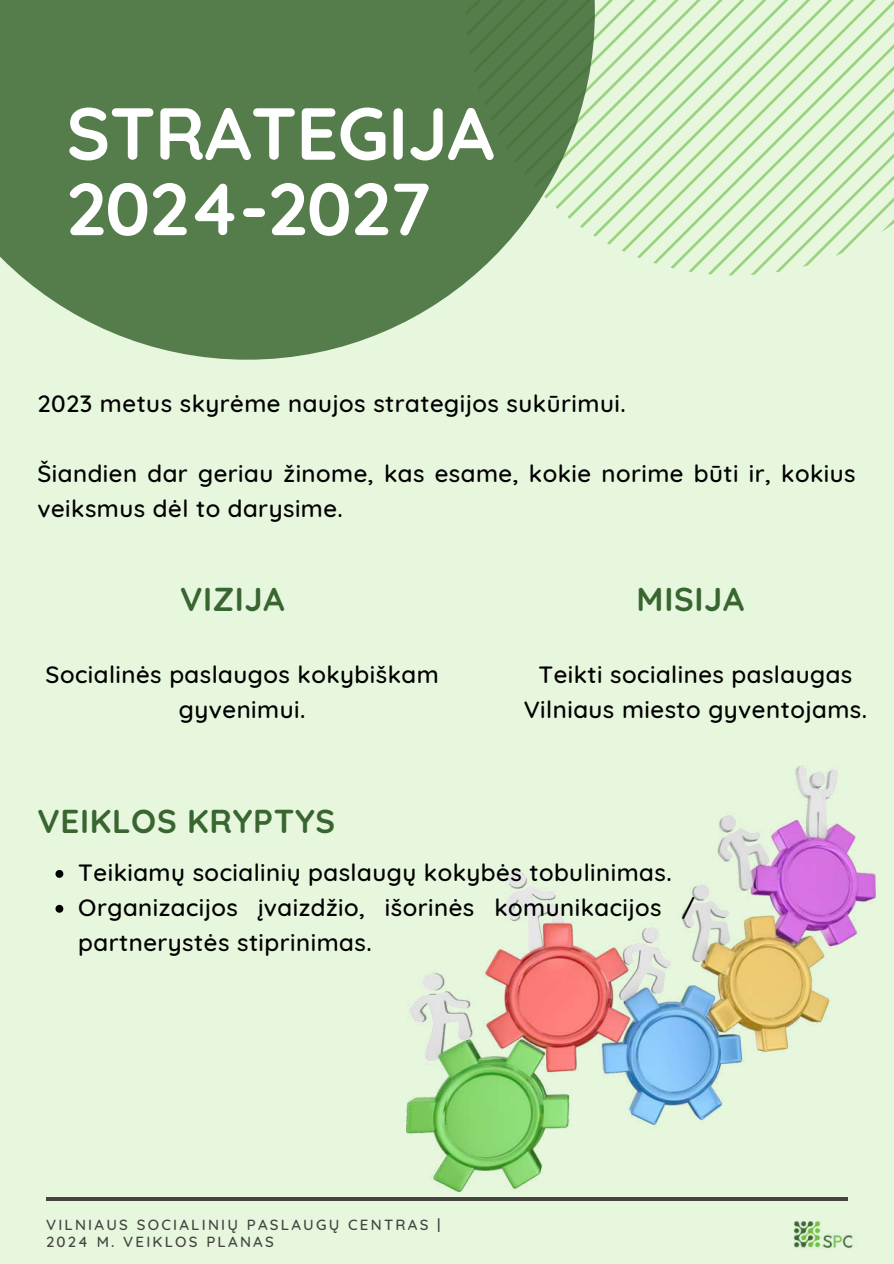
<style>
.page{position:relative;width:894px;height:1264px;background:#fff}
.page>*{position:absolute;margin:0;border:0;box-sizing:border-box;transform-origin:0 0}
.t1{font:700 73.5px/75.3px "Quicksand";letter-spacing:-.01em;color:#fff}
.t2{font:700 33px "Quicksand";letter-spacing:.02em;color:#396530}
.t3{font:500 24px/34.8px "Quicksand";letter-spacing:.02em;color:#000}
.t4{font:500 15px/16.8px "Quicksand";letter-spacing:.15em;color:#444440}
</style>
<div class="page">
<div style="left:0;top:0;width:893px;height:1263px;background:#e6f7de"></div>
<svg style="left:594px;top:0;width:299px;height:275px"></svg>
<hr style="left:46px;top:1197px;width:801px;height:3px;background:#444440">
<svg style="left:0;top:0;width:594px;height:360px;fill:#557c4b"></svg>
<img style="left:770px;top:1197px;width:83px;height:52px">
<img style="left:406px;top:766px;width:469px;height:425px">
<svg style="left:55px;top:870px;width:8px;height:7px"></svg>
<svg style="left:55px;top:904px;width:8px;height:8px"></svg>
<h1 class="t1" style="left:66px;top:90px;width:429px">STRATEGIJA<br>2024-2027</h1>
<p class="t3" style="left:37px;top:384px;width:589px">2023 metus skyrėme naujos strategijos sukūrimui.</p>
<p class="t3" style="left:37px;top:454px;width:819px">Šiandien dar geriau žinome, kas esame, kokie norime būti ir, kokius veiksmus dėl to darysime.</p>
<h2 class="t2" style="left:180px;top:572px;width:106px">VIZIJA</h2>
<h2 class="t2" style="left:636px;top:572px;width:109px">MISIJA</h2>
<p class="t3" style="left:46px;top:654px;width:394px;text-align:center">Socialinės paslaugos kokybiškam gyvenimui.</p>
<p class="t3" style="left:523px;top:654px;width:345px;text-align:center">Teikti socialines paslaugas<br>Vilniaus miesto gyventojams.</p>
<h2 class="t2" style="left:37px;top:794px;width:299px">VEIKLOS KRYPTYS</h2>
<p class="t3" style="left:78px;top:853px;width:618px">Teikiamų socialinių paslaugų kokybės tobulinimas.<br>Organizacijos įvaizdžio, išorinės komunikacijos / partnerystės stiprinimas.</p>
<p class="t4" style="left:46px;top:1214px;width:396px">VILNIAUS SOCIALINIŲ PASLAUGŲ CENTRAS |<br>2024 M. VEIKLOS PLANAS</p>
</div>
